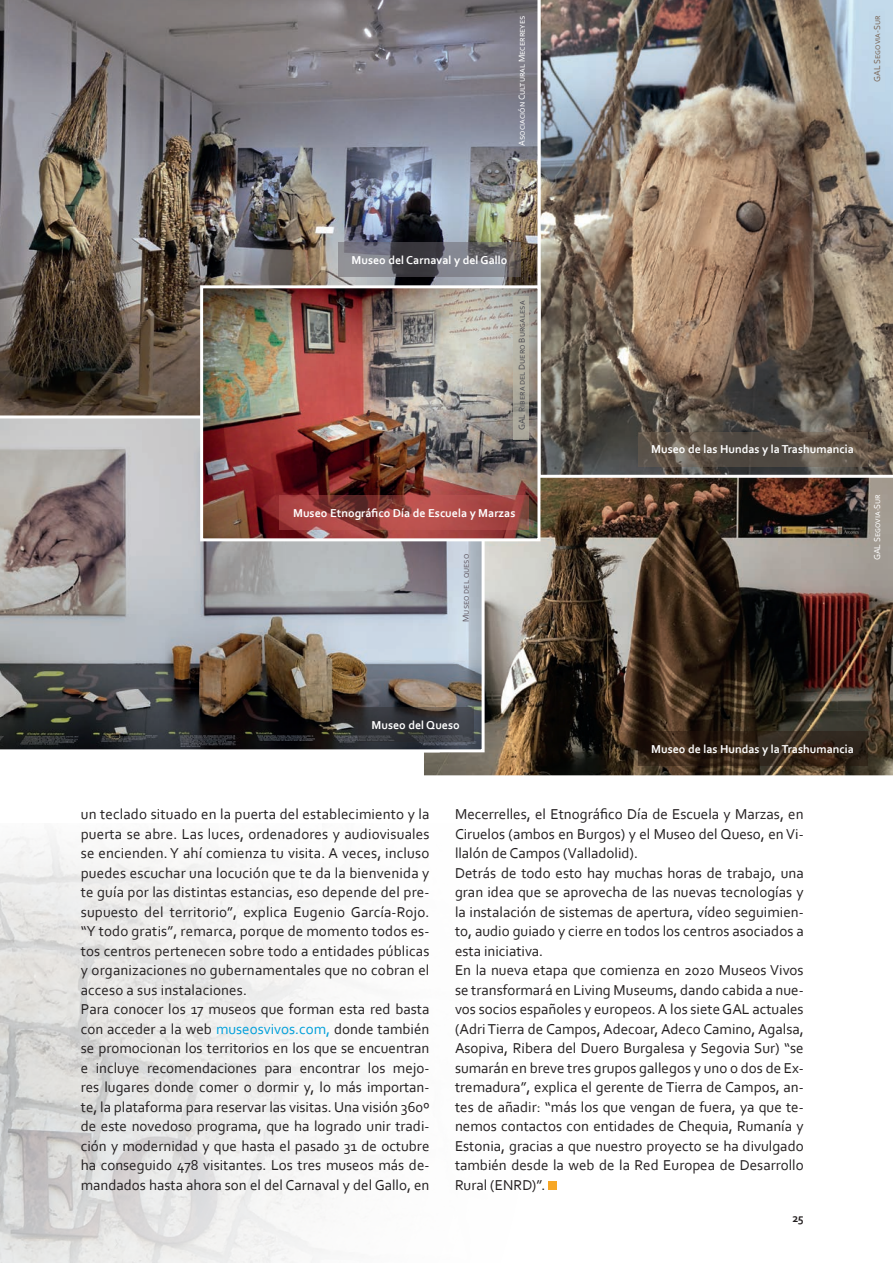
<style>
.page{position:relative;width:893px;height:1263px;background:#fff}
.page>*{position:absolute;margin:0;border:0;box-sizing:border-box;transform-origin:0 0}
.cuerpo_de_texto{font:15px/19.5px "Corbel";color:#231f20;text-align:justify}
.t1{font:700 12px "Corbel";color:#fff}
.t2{font:700 12px "Corbel";color:#231f20}
.t3{font:9px "Corbel";color:#fff}
.t4{font:9px "Corbel";color:#4d4d53}
.t5{font:9px "Corbel";color:#7b6656}
.t6{font:9px "Corbel";color:#625a64}
.s1{color:#009fda}
</style>
<div class="page">
<img style="left:0;top:901px;width:366px;height:362px">
<img style="left:424px;top:478px;width:469px;height:298px">
<img style="left:0;top:418px;width:485px;height:334px">
<img style="left:540px;top:0;width:353px;height:478px">
<img style="left:0;top:0;width:538px;height:416px">
<img style="left:204px;top:289px;width:332px;height:248px">
<div style="left:200px;top:285px;width:340px;height:256px;border:3px solid #fff"></div>
<div style="left:548px;top:1181px;width:9px;height:9px;background:#f7a726"></div>
<svg style="left:358px;top:707px;width:115px;height:35px;background:#36373b"></svg>
<svg style="left:280px;top:495px;width:249px;height:34px;background:#9e4340"></svg>
<svg style="left:338px;top:242px;width:183px;height:35px;background:#6a6970"></svg>
<svg style="left:638px;top:432px;width:229px;height:34px;background:#5e5449"></svg>
<svg style="left:638px;top:731px;width:229px;height:35px;background:#332518"></svg>
<svg style="left:514px;top:296px;width:15px;height:144px;background:#b0aea1"></svg>
<div style="left:869px;top:11px;width:15px;height:80px;background:#c1d8e9"></div>
<p class="t3" style="left:516px;top:146px;width:132px;rotate:-90deg">Asociación Cultural Mecerreyes</p>
<p class="t5" style="left:872px;top:82px;width:68px;rotate:-90deg">GAL Segovia-Sur</p>
<p class="t1" style="left:352px;top:253px;width:157px">Museo del Carnaval y del Gallo</p>
<p class="t4" style="left:516px;top:430px;width:131px;rotate:-90deg">GAL Ribera del Duero Burgalesa</p>
<p class="t1" style="left:293px;top:505px;width:224px">Museo Etnográfico Día de Escuela y Marzas</p>
<p class="t6" style="left:460px;top:622px;width:70px;rotate:-90deg">Museo del queso</p>
<p class="t1" style="left:651px;top:442px;width:204px">Museo de las Hundas y la Trashumancia</p>
<p class="t3" style="left:872px;top:560px;width:68px;rotate:-90deg">GAL Segovia-Sur</p>
<p class="t1" style="left:372px;top:717px;width:90px">Museo del Queso</p>
<p class="t1" style="left:651px;top:742px;width:204px">Museo de las Hundas y la Trashumancia</p>
<p class="cuerpo_de_texto" style="left:81px;top:804px;width:350px">un teclado situado en la puerta del establecimiento y la puerta se abre. Las luces, ordenadores y audiovisuales se encienden. Y ahí comienza tu visita. A veces, incluso puedes escuchar una locución que te da la bienvenida y te guía por las distintas estancias, eso depende del pre&shy;supuesto del territorio”, explica Eugenio García-Rojo. “Y todo gratis”, remarca, porque de momento todos es&shy;tos centros pertenecen sobre todo a entidades públicas y organizaciones no gubernamentales que no cobran el acceso a sus instalaciones.</p>
<p class="cuerpo_de_texto" style="left:81px;top:999px;width:350px">Para conocer los 17 museos que forman esta red basta con acceder a la web <span class="s1">museosvivos.com,</span> donde también se promocionan los territorios en los que se encuentran e incluye recomendaciones para encontrar los mejo&shy;res lugares donde comer o dormir y, lo más importan&shy;te, la plataforma para reservar las visitas. Una visión 360º de este novedoso programa, que ha logrado unir tradi&shy;ción y modernidad y que hasta el pasado 31 de octubre ha conseguido 478 visitantes. Los tres museos más de&shy;mandados hasta ahora son el del Carnaval y del Gallo, en</p>
<p class="cuerpo_de_texto" style="left:455px;top:804px;width:350px">Mecerrelles, el Etnográfico Día de Escuela y Marzas, en Ciruelos (ambos en Burgos) y el Museo del Queso, en Vi&shy;llalón de Campos (Valladolid).</p>
<p class="cuerpo_de_texto" style="left:455px;top:862px;width:350px">Detrás de todo esto hay muchas horas de trabajo, una gran idea que se aprovecha de las nuevas tecnologías y la instalación de sistemas de apertura, vídeo seguimien&shy;to, audio guiado y cierre en todos los centros asociados a esta iniciativa.</p>
<p class="cuerpo_de_texto" style="left:455px;top:960px;width:350px">En la nueva etapa que comienza en 2020 Museos Vivos se transformará en Living Museums, dando cabida a nue&shy;vos socios españoles y europeos. A los siete GAL actuales (Adri Tierra de Campos, Adecoar, Adeco Camino, Agalsa, Asopiva, Ribera del Duero Burgalesa y Segovia Sur) “se sumarán en breve tres grupos gallegos y uno o dos de Ex&shy;tremadura”, explica el gerente de Tierra de Campos, an&shy;tes de añadir: “más los que vengan de fuera, ya que te&shy;nemos contactos con entidades de Chequia, Rumanía y Estonia, gracias a que nuestro proyecto se ha divulgado también desde la web de la Red Europea de Desarrollo Rural (ENRD)”.</p>
<p class="t2" style="left:792px;top:1211px;width:13px">25</p>
</div>
